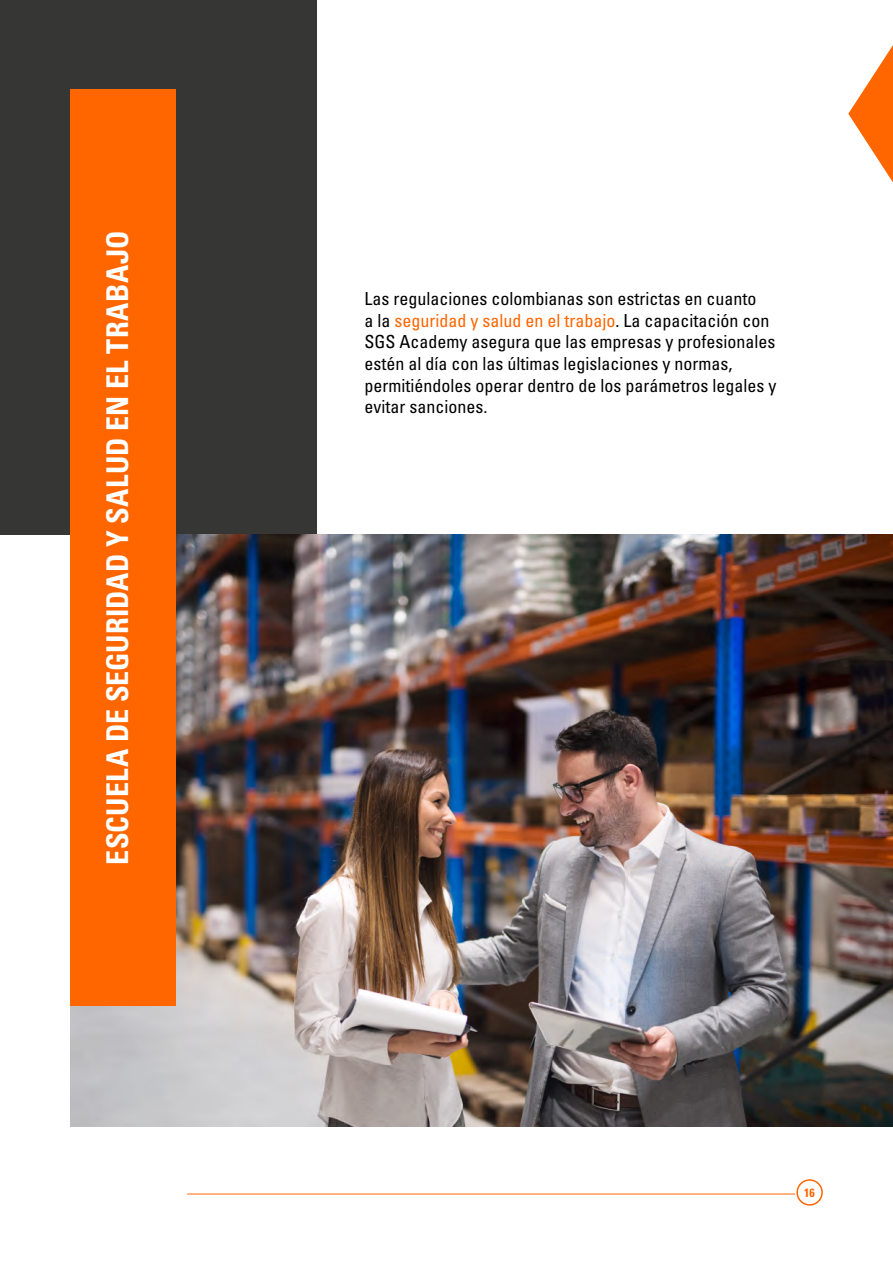
<style>
.page{position:relative;width:893px;height:1263px;background:#fff}
.page>*{position:absolute;margin:0;border:0;box-sizing:border-box;transform-origin:0 0}
.t1{font:700 condensed 30px "Univers";letter-spacing:.005em;color:#fff}
.t2{font:condensed 18px/21.6px "Univers";color:#000}
.t3{font:700 condensed 12px "Univers";color:#f60}
.s1{color:#f60}
</style>
<div class="page">
<hr style="left:187px;top:1194px;width:608px;height:1px;background:#f60">
<div style="left:796px;top:1179px;width:27px;height:26px;border:2px solid #f60;border-radius:50%"></div>
<div style="left:0;top:0;width:316px;height:534px;background:#363635"></div>
<img style="left:70px;top:534px;width:823px;height:592px">
<div style="left:70px;top:89px;width:106px;height:916px;background:#f60"></div>
<svg style="left:848px;top:45px;width:45px;height:137px"></svg>
<h1 class="t1" style="left:99px;top:864px;width:635px;rotate:-90deg">ESCUELA DE SEGURIDAD Y SALUD EN EL TRABAJO</h1>
<p class="t2" style="left:365px;top:288px;width:413px">Las regulaciones colombianas son estrictas en cuanto<br>a la <span class="s1">seguridad y salud en el trabajo</span>. La capacitación con SGS Academy asegura que las empresas y profesionales estén al día con las últimas legislaciones y normas, permitiéndoles operar dentro de los parámetros legales y evitar sanciones.</p>
<p class="t3" style="left:804px;top:1186px;width:12px">16</p>
</div>
